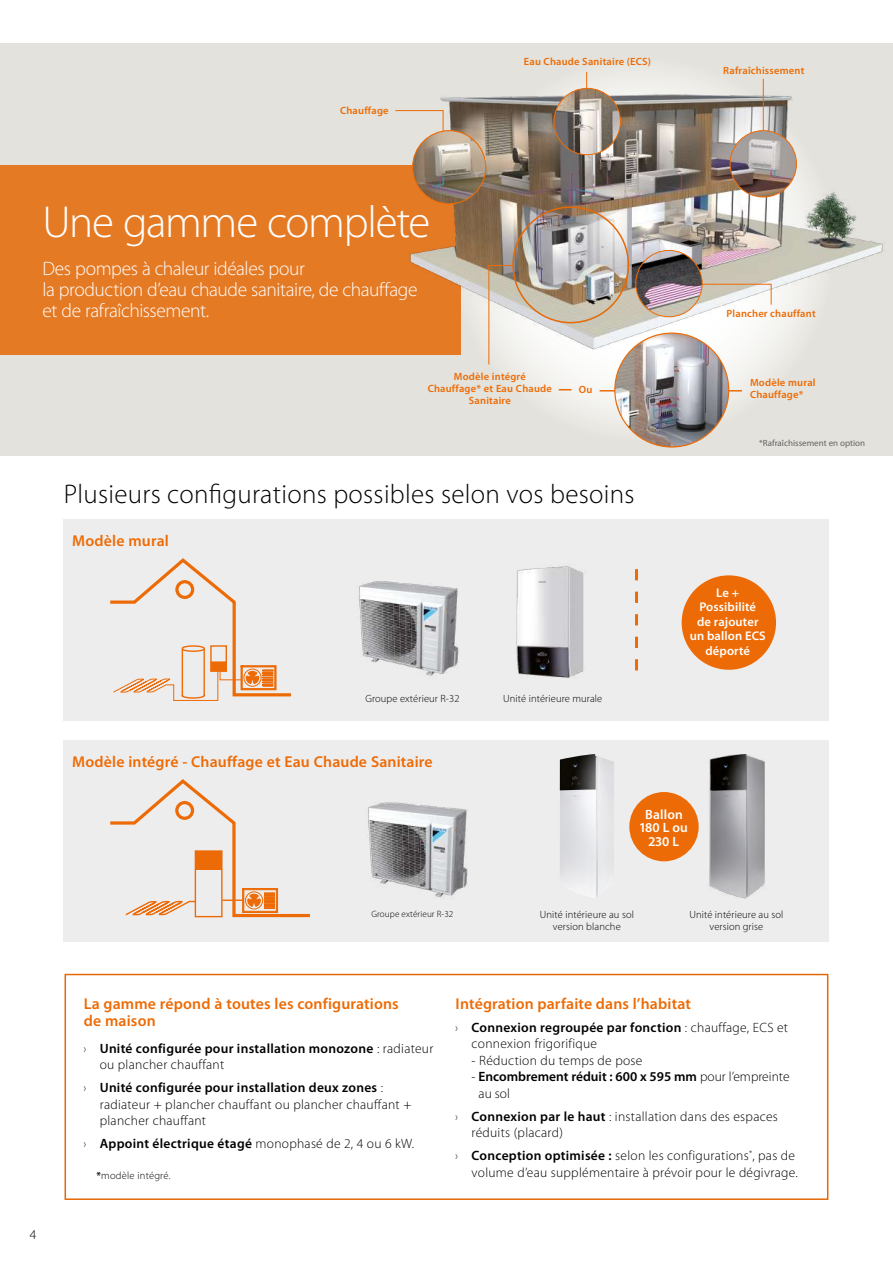
<style>
.page{position:relative;width:893px;height:1263px;background:#fff}
.page>*{position:absolute;margin:0;border:0;box-sizing:border-box;transform-origin:0 0}
.t1{font:300 45px "Myriad Pro";letter-spacing:-.03em;color:#fff}
.t2{font:300 27px "Myriad Pro";letter-spacing:.01em;color:#000}
.t3{font:300 19.5px/21px "Myriad Pro";letter-spacing:-.02em;color:#fff}
.t4{font:600 15.75px/16.5px "Myriad Pro";letter-spacing:.01em;color:#ed6b06}
.t5{font:300 13.5px/16.5px "Myriad Pro";letter-spacing:.02em;color:#000;scale:.7 1}
.t6{font:600 13.5px/16.5px "Myriad Pro";letter-spacing:.02em;color:#000}
.t7{font:600 13.5px/16.5px "Myriad Pro";color:#000}
.t8{font:300 13.5px "Myriad Pro";letter-spacing:.02em;color:#000}
.t9{font:600 13.5px/13.5px "Myriad Pro";letter-spacing:.01em;color:#fff;text-align:center}
.t10{font:600 12.6px/14.4px "Myriad Pro";letter-spacing:.01em;color:#fff;text-align:center}
.t11{font:600 10.5px/12px "Myriad Pro";letter-spacing:.02em;color:#ed6b06}
.t12{font:300 10.5px/12px "Myriad Pro";letter-spacing:.01em;color:#000;text-align:center}
.t13{font:300 9.15px "Myriad Pro";letter-spacing:.01em;color:#000}
.t14{font:9px "Myriad Pro";color:#646363}
.s1{font-weight:300}
.s2{font-weight:600}
</style>
<div class="page">
<div style="left:0;top:43px;width:893px;height:413px;background:#e3e2dc"></div>
<svg style="left:442px;top:50px;width:400px;height:399px"></svg>
<div style="left:0;top:166px;width:461px;height:189px;background:#e57a25"></div>
<div style="left:65px;top:974px;width:763px;height:226px;border:2px solid #e66805"></div>
<div style="left:64px;top:519px;width:765px;height:202px;background:#ededed"></div>
<div style="left:64px;top:740px;width:765px;height:202px;background:#ededed"></div>
<img style="left:698px;top:754px;width:67px;height:144px">
<img style="left:560px;top:754px;width:54px;height:144px">
<img style="left:358px;top:581px;width:101px;height:95px">
<img style="left:366px;top:802px;width:102px;height:96px">
<img style="left:516px;top:566px;width:71px;height:112px">
<svg style="left:110px;top:779px;width:199px;height:138px"></svg>
<div style="left:245px;top:891px;width:18px;height:18px;border:1px solid #ed6b06;border-radius:50%"></div>
<svg style="left:110px;top:558px;width:181px;height:143px"></svg>
<div style="left:211px;top:662px;width:15px;height:9px;background:#ed6b06"></div>
<svg style="left:635px;top:569px;width:3px;height:101px"></svg>
<div style="left:629px;top:792px;width:70px;height:69px;background:#ed6b06;border-radius:50%"></div>
<div style="left:682px;top:575px;width:94px;height:95px;background:#ed6b06;border-radius:50%"></div>
<svg style="left:395px;top:110px;width:13px;height:2px"></svg>
<img style="left:408px;top:74px;width:475px;height:277px">
<svg style="left:701px;top:283px;width:71px;height:23px;background:#e4dcd2"></svg>
<svg style="left:488px;top:265px;width:26px;height:100px"></svg>
<img style="left:730px;top:131px;width:66px;height:66px;border-radius:33px">
<div style="left:730px;top:130px;width:67px;height:67px;border:1px solid #ed6b06;border-radius:50%"></div>
<img style="left:636px;top:250px;width:66px;height:67px;border-radius:33px">
<div style="left:635px;top:250px;width:68px;height:67px;border:1px solid #ed6b06;border-radius:50%"></div>
<hr style="left:586px;top:72px;width:1px;height:42px;background:#ed6b06">
<hr style="left:763px;top:79px;width:1px;height:51px;background:#ed6b06">
<img style="left:554px;top:88px;width:66px;height:67px;border-radius:33px">
<div style="left:554px;top:88px;width:67px;height:67px;border:1px solid #ed6b06;border-radius:50%"></div>
<img style="left:413px;top:131px;width:73px;height:73px;border-radius:37px">
<div style="left:412px;top:130px;width:74px;height:74px;border:1px solid #ed6b06;border-radius:50%"></div>
<hr style="left:600px;top:390px;width:142px;height:1px;background:#ed6b06">
<svg style="left:559px;top:389px;width:12px;height:1px"></svg>
<img style="left:615px;top:333px;width:114px;height:114px;border-radius:57px">
<p class="t11" style="left:340px;top:104px;width:50px">Chauffage</p>
<h1 class="t1" style="left:43px;top:195px;width:389px">Une gamme complète</h1>
<h3 class="t3" style="left:43px;top:258px;width:377px">Des pompes à chaleur idéales pour<br>la production d’eau chaude sanitaire, de chauffage et de rafraîchissement.</h3>
<p class="t11" style="left:524px;top:55px;width:129px">Eau Chaude Sanitaire (ECS)</p>
<p class="t11" style="left:428px;top:370px;width:126px;text-align:center">Modèle intégré<br>Chauffage* et Eau Chaude<br>Sanitaire</p>
<p class="t11" style="left:579px;top:383px;width:15px">Ou</p>
<h2 class="t2" style="left:64px;top:478px;width:572px">Plusieurs configurations possibles selon vos besoins</h2>
<p class="t4" style="left:72px;top:532px;width:98px">Modèle mural</p>
<p class="t12" style="left:365px;top:692px;width:96px">Groupe extérieur R-32</p>
<p class="t4" style="left:72px;top:753px;width:362px">Modèle intégré - Chauffage et Eau Chaude Sanitaire</p>
<p class="t12" style="left:503px;top:692px;width:101px">Unité intérieure murale</p>
<p class="t11" style="left:723px;top:64px;width:83px">Rafraîchissement</p>
<p class="t11" style="left:726px;top:307px;width:91px">Plancher chauffant</p>
<p class="t11" style="left:750px;top:376px;width:67px">Modèle mural<br>Chauffage*</p>
<p class="t14" style="left:759px;top:437px;width:108px">*Rafraîchissement en option</p>
<p class="t10" style="left:690px;top:585px;width:78px">Le +<br>Possibilité<br>de rajouter un ballon ECS déporté</p>
<p class="t13" style="left:371px;top:908px;width:83px">Groupe extérieur R-32</p>
<p class="t9" style="left:640px;top:807px;width:49px">Ballon<br>180 L ou<br>230 L</p>
<p class="t12" style="left:540px;top:908px;width:96px">Unité intérieure au sol version blanche</p>
<p class="t12" style="left:689px;top:908px;width:96px">Unité intérieure au sol version grise</p>
<p class="t8" style="left:30px;top:1226px;width:8px">4</p>
<p class="t4" style="left:84px;top:995px;width:317px">La gamme répond à toutes les configurations de maison</p>
<p class="t6" style="left:100px;top:1039px;width:335px;text-indent:-16px"><span class="s1">›</span> Unité configurée pour installation monozone <span class="s1">: radiateur ou plancher chauffant</span></p>
<p class="t5" style="left:100px;top:1079px;width:447px;text-indent:-16px">› <span class="s2">Unité configurée pour installation deux zones</span> : radiateur + plancher chauffant ou plancher chauffant + plancher chauffant</p>
<p class="t6" style="left:84px;top:1135px;width:332px"><span class="s1">›</span> Appoint électrique étagé <span class="s1">monophasé de 2, 4 ou 6 kW.</span></p>
<p class="t12" style="left:96px;top:1170px;width:76px"><span class="s2">*</span>modèle intégré.</p>
<p class="t4" style="left:456px;top:995px;width:237px">Intégration parfaite dans l’habitat</p>
<p class="t5" style="left:472px;top:1019px;width:454px;text-indent:-16px">› <span class="s2">Connexion regroupée par fonction</span> : chauffage, ECS et connexion frigorifique</p>
<p class="t8" style="left:472px;top:1052px;width:172px">- Réduction du temps de pose</p>
<p class="t7" style="left:479px;top:1068px;width:312px;text-indent:-7px"><span class="s1">-</span> Encombrement réduit : 600 x 595 mm <span class="s1">pour l’empreinte au sol</span></p>
<p class="t5" style="left:472px;top:1108px;width:439px;text-indent:-16px">› <span class="s2">Connexion par le haut</span> : installation dans des espaces réduits (placard)</p>
<p class="t5" style="left:456px;top:1147px;width:490px;text-align:right">› <span class="s2">Conception optimisée :</span> selon les configurations<sup>*</sup>, pas de volume d’eau supplémentaire à prévoir pour le dégivrage.</p>
</div>
